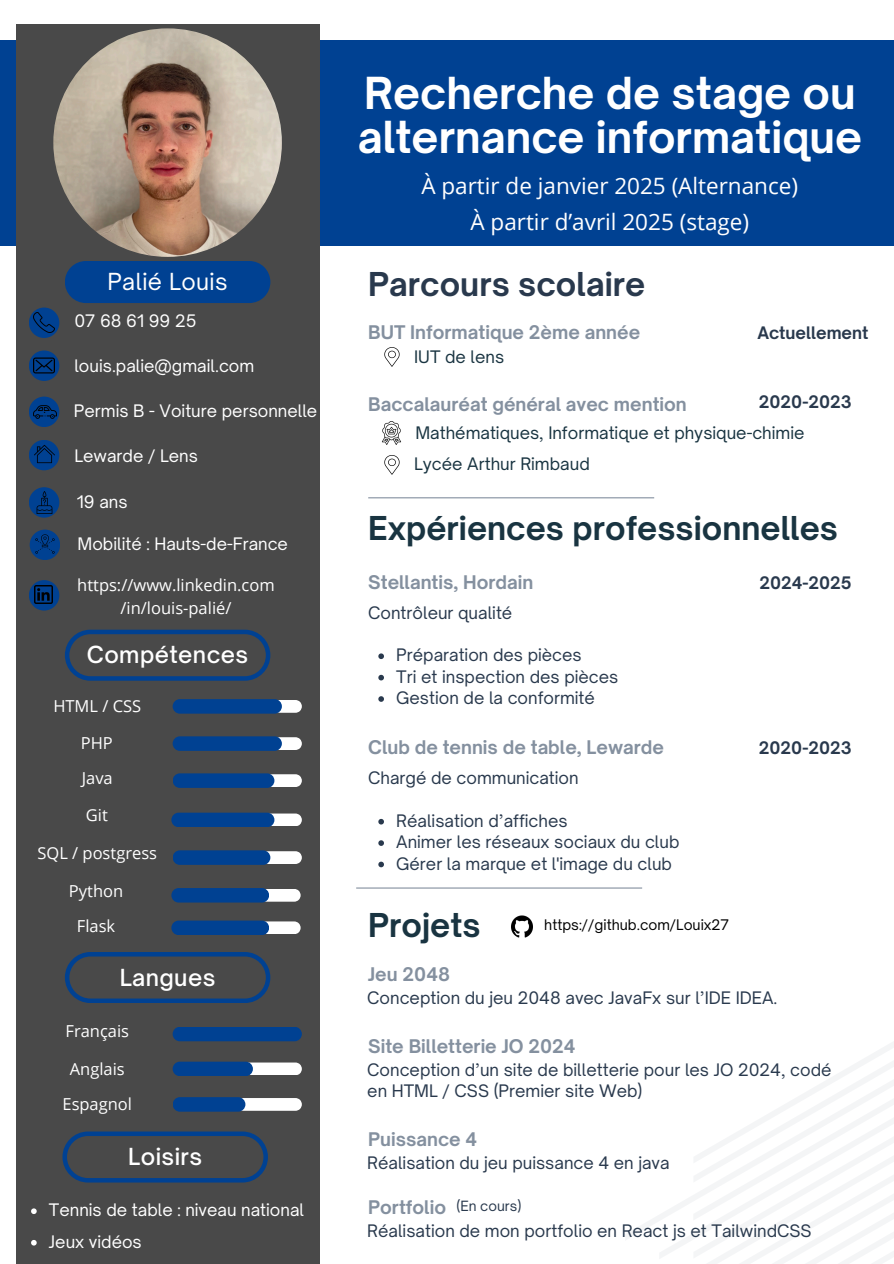
<style>
.page{position:relative;width:894px;height:1264px;background:#fff}
.page>*{position:absolute;margin:0;border:0;box-sizing:border-box;transform-origin:0 0}
.t1{font:700 42.3px/43.8px "Open Sauce One";color:#fff}
.t2{font:700 31.5px "Open Sauce One";color:#193441}
.t3{font:700 31.5px "Open Sauce One";color:#29394d}
.t4{font:22.5px "Open Sans";color:#fff}
.t5{font:500 22.5px "Open Sauce One";letter-spacing:.02em;color:#fff}
.t6{font:22.5px "Open Sauce One";letter-spacing:.02em;color:#fff}
.t7{font:700 18px "Open Sauce One";color:#84909f}
.t8{font:16.5px/21.3px "Open Sauce One";color:#29394d}
.t9{font:16.5px "Open Sauce One";color:#fff}
.t10{font:16.5px "Open Sans";color:#fff}
.t11{font:16.5px "Open Sauce One";color:#193441}
.t12{font:700 16.5px "Open Sauce One";color:#29394d}
.t13{font:13.95px "Open Sauce One";color:#000}
.t14{font:13.5px "Open Sauce One";color:#29394d}
</style>
<div class="page">
<div style="left:0;top:40px;width:893px;height:205px;background:#004192"></div>
<div style="left:16px;top:24px;width:303px;height:1239px;background:#494949"></div>
<svg style="left:626px;top:1042px;width:267px;height:221px"></svg>
<hr style="left:368px;top:497px;width:286px;height:1px;background:#84909f">
<svg style="left:384px;top:347px;width:15px;height:20px"></svg>
<svg style="left:384px;top:455px;width:15px;height:19px"></svg>
<img style="left:382px;top:422px;width:19px;height:22px">
<hr style="left:356px;top:887px;width:286px;height:1px;background:#84909f">
<div style="left:65px;top:261px;width:205px;height:42px;background:#004192"></div>
<img style="left:53px;top:28px;width:229px;height:229px;border-radius:50%">
<div style="left:29px;top:440px;width:30px;height:30px;background:#004192;border-radius:50%"></div>
<div style="left:29px;top:396px;width:30px;height:31px;background:#004192;border-radius:50%"></div>
<div style="left:29px;top:487px;width:30px;height:30px;background:#004192;border-radius:50%"></div>
<svg style="left:29px;top:350px;width:30px;height:31px"></svg>
<div style="left:29px;top:307px;width:30px;height:31px;background:#004192;border-radius:50%"></div>
<svg style="left:65px;top:629px;width:205px;height:51px"></svg>
<svg style="left:279px;top:700px;width:23px;height:12px"></svg>
<div style="left:172px;top:699px;width:110px;height:14px;background:#004192;border-radius:7px"></div>
<svg style="left:279px;top:737px;width:23px;height:13px"></svg>
<div style="left:172px;top:736px;width:110px;height:15px;background:#004192;border-radius:7px"></div>
<svg style="left:271px;top:774px;width:31px;height:13px"></svg>
<div style="left:172px;top:773px;width:102px;height:15px;background:#004192;border-radius:7px"></div>
<svg style="left:271px;top:813px;width:31px;height:13px"></svg>
<div style="left:171px;top:812px;width:103px;height:15px;background:#004192;border-radius:7px"></div>
<svg style="left:266px;top:851px;width:36px;height:13px"></svg>
<div style="left:172px;top:850px;width:98px;height:14px;background:#004192;border-radius:7px"></div>
<svg style="left:65px;top:952px;width:205px;height:50px"></svg>
<div style="left:172px;top:1026px;width:130px;height:15px;background:#004192;border-radius:7px"></div>
<svg style="left:250px;top:1062px;width:52px;height:13px"></svg>
<div style="left:172px;top:1061px;width:81px;height:15px;background:#004192;border-radius:7px"></div>
<svg style="left:242px;top:1098px;width:60px;height:12px"></svg>
<div style="left:172px;top:1097px;width:73px;height:14px;background:#004192;border-radius:7px"></div>
<svg style="left:62px;top:1131px;width:206px;height:51px"></svg>
<img style="left:34px;top:312px;width:20px;height:21px">
<img style="left:34px;top:355px;width:20px;height:21px">
<img style="left:34px;top:400px;width:22px;height:23px">
<img style="left:35px;top:445px;width:19px;height:19px">
<img style="left:36px;top:491px;width:19px;height:22px">
<svg style="left:266px;top:889px;width:34px;height:12px"></svg>
<div style="left:171px;top:888px;width:98px;height:14px;background:#004192;border-radius:7px"></div>
<svg style="left:266px;top:921px;width:34px;height:13px"></svg>
<div style="left:171px;top:920px;width:98px;height:15px;background:#004192;border-radius:7px"></div>
<div style="left:30px;top:529px;width:30px;height:31px;background:#004192;border-radius:50%"></div>
<img style="left:35px;top:534px;width:19px;height:19px">
<img style="left:511px;top:915px;width:21px;height:22px">
<svg style="left:378px;top:818px;width:6px;height:6px"></svg>
<svg style="left:378px;top:840px;width:6px;height:5px"></svg>
<svg style="left:378px;top:861px;width:6px;height:6px"></svg>
<svg style="left:31px;top:1208px;width:6px;height:5px"></svg>
<svg style="left:31px;top:1240px;width:6px;height:5px"></svg>
<svg style="left:378px;top:653px;width:6px;height:6px"></svg>
<svg style="left:378px;top:674px;width:6px;height:6px"></svg>
<svg style="left:378px;top:696px;width:6px;height:5px"></svg>
<div style="left:29px;top:580px;width:30px;height:30px;background:#004192;border-radius:50%"></div>
<img style="left:35px;top:586px;width:18px;height:18px">
<h4 class="t6" style="left:107px;top:268px;width:122px">Palié Louis</h4>
<h4 class="t9" style="left:74px;top:310px;width:123px">07 68 61 99 25</h4>
<h2 class="t9" style="left:74px;top:355px;width:181px">louis.palie@gmail.com</h2>
<h1 class="t9" style="left:74px;top:400px;width:245px">Permis B - Voiture personnelle</h1>
<h6 class="t9" style="left:74px;top:445px;width:125px">Lewarde / Lens</h6>
<h4 class="t9" style="left:77px;top:491px;width:52px">19 ans</h4>
<p class="t9" style="left:78px;top:533px;width:212px">Mobilité : Hauts-de-France</p>
<p class="t10" style="left:77px;top:573px;width:199px">https://www.linkedin.com</p>
<h6 class="t10" style="left:120px;top:596px;width:112px">/in/louis-palié/</h6>
<p class="t5" style="left:87px;top:641px;width:163px">Compétences</p>
<h6 class="t10" style="left:53px;top:694px;width:89px">HTML / CSS</h6>
<h6 class="t10" style="left:81px;top:731px;width:34px">PHP</h6>
<p class="t10" style="left:82px;top:766px;width:33px">Java</p>
<p class="t10" style="left:86px;top:803px;width:23px">Git</p>
<p class="t10" style="left:37px;top:841px;width:121px">SQL / postgress</p>
<p class="t10" style="left:69px;top:879px;width:56px">Python</p>
<p class="t10" style="left:77px;top:914px;width:40px">Flask</p>
<p class="t5" style="left:120px;top:963px;width:97px">Langues</p>
<p class="t10" style="left:65px;top:1019px;width:65px">Français</p>
<p class="t10" style="left:70px;top:1056px;width:56px">Anglais</p>
<h2 class="t10" style="left:62px;top:1092px;width:71px">Espagnol</h2>
<p class="t5" style="left:128px;top:1142px;width:75px">Loisirs</p>
<h6 class="t9" style="left:49px;top:1199px;width:256px">Tennis de table : niveau national</h6>
<p class="t9" style="left:49px;top:1231px;width:94px">Jeux vidéos</p>
<p class="t1" style="left:357px;top:71px;width:506px">Recherche de stage ou alternance informatique</p>
<h6 class="t4" style="left:421px;top:170px;width:378px">À partir de janvier 2025 (Alternance)</h6>
<p class="t4" style="left:470px;top:206px;width:280px">À partir d’avril 2025 (stage)</p>
<p class="t3" style="left:368px;top:265px;width:278px">Parcours scolaire</p>
<p class="t7" style="left:368px;top:321px;width:273px">BUT Informatique 2ème année</p>
<p class="t12" style="left:757px;top:322px;width:113px">Actuellement</p>
<p class="t11" style="left:414px;top:346px;width:92px">IUT de lens</p>
<h3 class="t7" style="left:368px;top:392px;width:320px">Baccalauréat général avec mention</h3>
<p class="t12" style="left:758px;top:391px;width:94px">2020-2023</p>
<h3 class="t11" style="left:415px;top:422px;width:390px">Mathématiques, Informatique et physique-chimie</h3>
<p class="t11" style="left:414px;top:454px;width:177px">Lycée Arthur Rimbaud</p>
<p class="t2" style="left:368px;top:508px;width:471px">Expériences professionnelles</p>
<h6 class="t7" style="left:368px;top:571px;width:167px">Stellantis, Hordain</h6>
<p class="t8" style="left:368px;top:601px;width:146px">Contrôleur qualité</p>
<p class="t8" style="left:396px;top:644px;width:187px">Préparation des pièces</p>
<p class="t8" style="left:396px;top:665px;width:223px">Tri et inspection des pièces</p>
<p class="t8" style="left:396px;top:687px;width:200px">Gestion de la conformité</p>
<p class="t7" style="left:368px;top:736px;width:297px">Club de tennis de table, Lewarde</p>
<p class="t8" style="left:368px;top:767px;width:212px">Chargé de communication</p>
<p class="t8" style="left:396px;top:809px;width:173px">Réalisation d’affiches</p>
<h3 class="t8" style="left:396px;top:831px;width:285px">Animer les réseaux sociaux du club</h3>
<h5 class="t8" style="left:396px;top:852px;width:277px">Gérer la marque et l'image du club</h5>
<h2 class="t12" style="left:759px;top:572px;width:94px">2024-2025</h2>
<h5 class="t12" style="left:758px;top:737px;width:94px">2020-2023</h5>
<h6 class="t2" style="left:368px;top:905px;width:114px">Projets</h6>
<h6 class="t7" style="left:368px;top:962px;width:83px">Jeu 2048</h6>
<p class="t8" style="left:367px;top:987px;width:411px">Conception du jeu 2048 avec JavaFx sur l’IDE IDEA.</p>
<p class="t7" style="left:368px;top:1034px;width:209px">Site Billetterie JO 2024</p>
<p class="t8" style="left:367px;top:1058px;width:465px">Conception d’un site de billetterie pour les JO 2024, codé en HTML / CSS (Premier site Web)</p>
<p class="t7" style="left:368px;top:1127px;width:110px">Puissance 4</p>
<h6 class="t8" style="left:367px;top:1151px;width:304px">Réalisation du jeu puissance 4 en java</h6>
<h6 class="t13" style="left:544px;top:916px;width:186px">https://github.com/Louix27</h6>
<p class="t14" style="left:456px;top:1197px;width:66px">(En cours)</p>
<h6 class="t7" style="left:368px;top:1195px;width:79px">Portfolio</h6>
<p class="t8" style="left:367px;top:1219px;width:446px">Réalisation de mon portfolio en React js et TailwindCSS</p>
</div>
